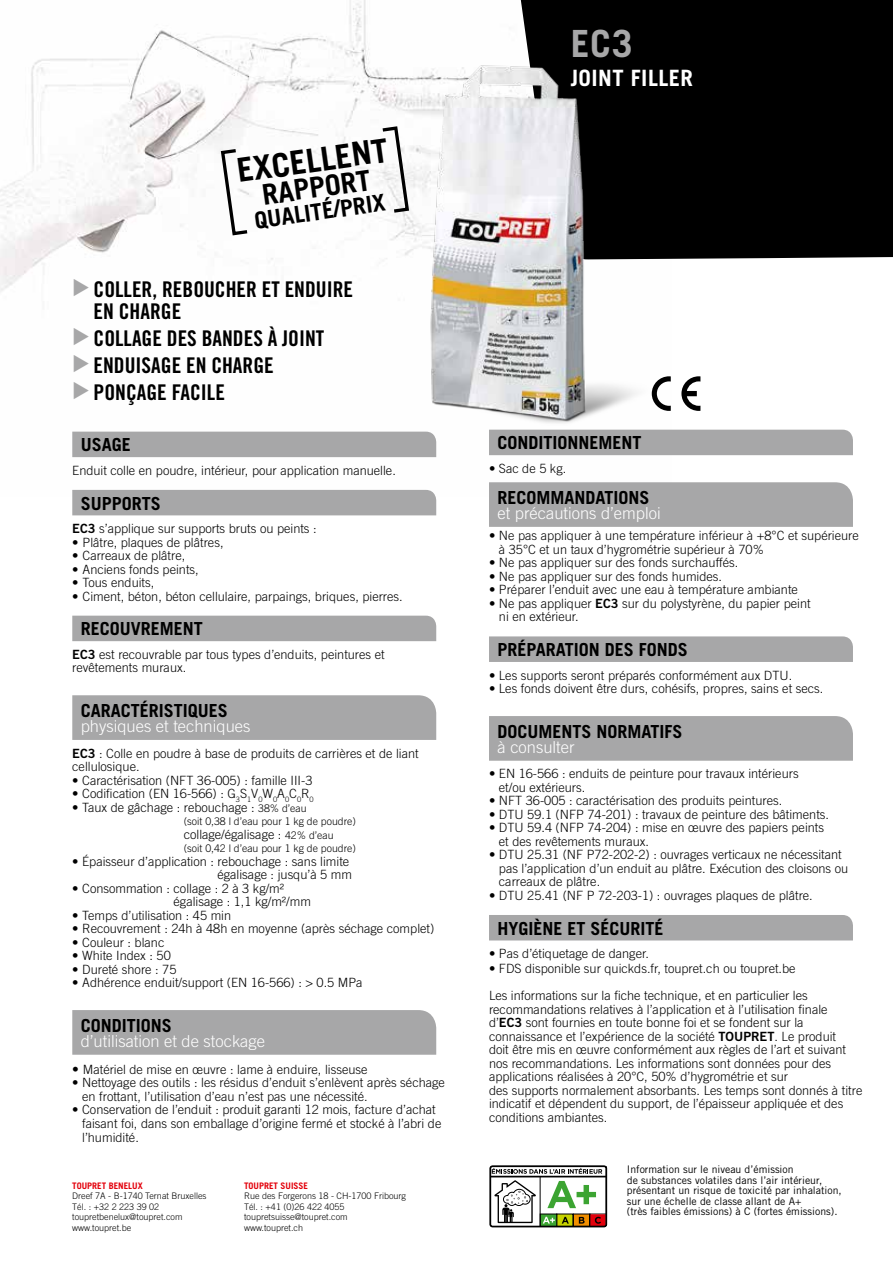
<style>
.page{position:relative;width:893px;height:1263px;background:#fff}
.page>*{position:absolute;margin:0;border:0;box-sizing:border-box;transform-origin:0 0}
.t1{font:700 37.5px "Trade Gothic";color:#a7a7a8}
.t2{font:700 33px "Trade Gothic";color:#000}
.t3{font:700 28.5px "Trade Gothic";color:#000}
.t4{font:700 23.25px "Trade Gothic";color:#000}
.t5{font:700 22.5px "Trade Gothic";letter-spacing:.02em;color:#fff}
.t6{font:21.6px/26.7px "Trade Gothic Bold Cond Twenty";color:#000}
.t7{font:21.15px "Zapf Dingbats ITC";color:#a7a7a8}
.t8{font:700 18px "Trade Gothic";color:#000}
.t9{font:300 16.5px "Trade Gothic";color:#fff}
.t10{font:300 12.75px/13.5px "Trade Gothic";color:#000}
.t11{font:10.5px/10.5px "Trade Gothic";color:#000}
.t12{font:300 10.5px "Trade Gothic";color:#000}
.t13{font:300 9px/10.5px "Trade Gothic";color:#000}
.t14{font:700 9px "Trade Gothic";color:#e3000b}
.s1{font-family:"Trade Gothic Bold Two";font-weight:400}
.s2{font-size:10.5px}
.s3{font-size:13.5px}
</style>
<div class="page">
<img style="left:0;top:0;width:426px;height:490px">
<div style="left:520px;top:0;width:373px;height:259px;background:#000"></div>
<svg style="left:219px;top:147px;width:32px;height:90px"></svg>
<svg style="left:379px;top:124px;width:22px;height:91px"></svg>
<div style="left:72px;top:432px;width:329px;height:25px;background:#a7a7a8"></div>
<div style="left:72px;top:490px;width:364px;height:25px;background:#a7a7a8"></div>
<div style="left:72px;top:616px;width:364px;height:25px;background:#a7a7a8"></div>
<div style="left:72px;top:695px;width:364px;height:45px;background:#a7a7a8"></div>
<div style="left:72px;top:1010px;width:364px;height:45px;background:#a7a7a8"></div>
<div style="left:708px;top:430px;width:145px;height:25px;background:#a7a7a8"></div>
<div style="left:489px;top:482px;width:364px;height:45px;background:#a7a7a8"></div>
<div style="left:489px;top:636px;width:364px;height:26px;background:#a7a7a8"></div>
<div style="left:489px;top:716px;width:364px;height:45px;background:#a7a7a8"></div>
<div style="left:489px;top:915px;width:364px;height:25px;background:#a7a7a8"></div>
<svg style="left:489px;top:1165px;width:119px;height:63px"></svg>
<img style="left:401px;top:56px;width:307px;height:407px">
<svg style="left:652px;top:376px;width:19px;height:35px"></svg>
<svg style="left:681px;top:376px;width:19px;height:35px"></svg>
<svg style="left:73px;top:279px;width:16px;height:17px"></svg>
<h2 class="t2" style="left:234px;top:151px;width:154px;rotate:-8deg">EXCELLENT</h2>
<h3 class="t3" style="left:260px;top:177px;width:111px;rotate:-8deg">RAPPORT</h3>
<h3 class="t4" style="left:253px;top:206px;width:133px;rotate:-8deg">QUALITÉ/PRIX</h3>
<h3 class="t6" style="left:94px;top:278px;width:261px;line-height:22.5px">COLLER, REBOUCHER ET ENDUIRE<br>EN CHARGE</h3>
<h3 class="t7" style="left:71px;top:400px;width:74px;rotate:-90deg">▼ ▼ ▼</h3>
<h3 class="t6" style="left:94px;top:325px;width:232px">COLLAGE DES BANDES À JOINT<br>ENDUISAGE EN CHARGE<br>PONÇAGE FACILE</h3>
<h3 class="t8" style="left:81px;top:434px;width:52px">USAGE</h3>
<p class="t10" style="left:72px;top:463px;width:325px">Enduit colle en poudre, intérieur, pour application manuelle.</p>
<h3 class="t8" style="left:81px;top:492px;width:82px">SUPPORTS</h3>
<p class="t10" style="left:72px;top:522px;width:246px"><span class="s1">EC3</span> s’applique sur supports bruts ou peints :</p>
<p class="t10" style="left:72px;top:535px;width:153px"><span class="s1">•</span> Plâtre, plaques de plâtres,</p>
<p class="t10" style="left:72px;top:549px;width:114px"><span class="s1">•</span> Carreaux de plâtre,</p>
<p class="t10" style="left:72px;top:562px;width:128px"><span class="s1">•</span> Anciens fonds peints,</p>
<p class="t10" style="left:72px;top:576px;width:84px"><span class="s1">•</span> Tous enduits,</p>
<p class="t10" style="left:72px;top:589px;width:332px"><span class="s1">•</span> Ciment, béton, béton cellulaire, parpaings, briques, pierres.</p>
<h3 class="t8" style="left:81px;top:618px;width:124px">RECOUVREMENT</h3>
<p class="t10" style="left:72px;top:647px;width:314px"><span class="s1">EC3</span> est recouvrable par tous types d’enduits, peintures et revêtements muraux.</p>
<h3 class="t8" style="left:81px;top:699px;width:149px">CARACTÉRISTIQUES</h3>
<p class="t9" style="left:81px;top:716px;width:171px">physiques et techniques</p>
<p class="t10" style="left:72px;top:746px;width:348px"><span class="s1">EC3</span> : Colle en poudre à base de produits de carrières et de liant cellulosique.</p>
<p class="t10" style="left:72px;top:773px;width:242px">• Caractérisation (NFT 36-005) : famille III-3</p>
<p class="t10" style="left:72px;top:787px;width:243px">• Codification (EN 16-566) : G<sub>3</sub>S<sub>1</sub>V<sub>0</sub>W<sub>0</sub>A<sub>0</sub>C<sub>0</sub>R<sub>0</sub></p>
<p class="t10" style="left:72px;top:800px;width:236px">• Taux de gâchage : rebouchage : <span class="s2">38% d’eau</span></p>
<p class="t12" style="left:184px;top:815px;width:174px">(soit 0,38 l d’eau pour 1 kg de poudre)</p>
<p class="t10" style="left:184px;top:827px;width:151px">collage/égalisage : <span class="s2">42% d’eau</span></p>
<p class="t12" style="left:184px;top:842px;width:174px">(soit 0,42 l d’eau pour 1 kg de poudre)</p>
<p class="t10" style="left:72px;top:854px;width:281px;text-align:right">• Épaisseur d’application : rebouchage : sans limite égalisage : jusqu’à 5 mm</p>
<p class="t10" style="left:174px;top:881px;width:139px;text-indent:-101px">• Consommation : collage : 2 à 3 kg/m² égalisage : 1,1 kg/m²/mm</p>
<p class="t10" style="left:72px;top:908px;width:160px">• Temps d’utilisation : 45 min</p>
<p class="t10" style="left:72px;top:922px;width:364px">• Recouvrement : 24h à 48h en moyenne (après séchage complet)</p>
<p class="t10" style="left:72px;top:935px;width:94px">• Couleur : blanc</p>
<p class="t10" style="left:72px;top:949px;width:100px">• White Index : 50</p>
<p class="t10" style="left:72px;top:962px;width:106px">• Dureté shore : 75</p>
<p class="t10" style="left:72px;top:976px;width:292px">• Adhérence enduit/support (EN 16-566) : &gt; 0.5 MPa</p>
<h3 class="t8" style="left:81px;top:1014px;width:93px">CONDITIONS</h3>
<p class="t9" style="left:81px;top:1031px;width:186px">d’utilisation et de stockage</p>
<p class="t10" style="left:72px;top:1062px;width:297px"><span class="s3">•</span> Matériel de mise en œuvre : lame à enduire, lisseuse</p>
<p class="t10" style="left:82px;top:1076px;width:364px;text-indent:-10px">• Nettoyage des outils : les résidus d’enduit s’enlèvent après séchage en frottant, l’utilisation d’eau n’est pas une nécessité.</p>
<p class="t10" style="left:82px;top:1103px;width:361px;text-indent:-10px">• Conservation de l’enduit : produit garanti 12 mois, facture d’achat faisant foi, dans son emballage d’origine fermé et stocké à l’abri de l’humidité.</p>
<p class="t14" style="left:72px;top:1180px;width:72px">TOUPRET BENELUX</p>
<p class="t13" style="left:72px;top:1191px;width:136px">Dreef 7A - B-1740 Ternat Bruxelles<br>Tél. : +32 2 223 39 02 toupretbenelux@toupret.com www.toupret.be</p>
<p class="t14" style="left:244px;top:1180px;width:66px">TOUPRET SUISSE</p>
<p class="t13" style="left:244px;top:1191px;width:164px">Rue des Forgerons 18 - CH-1700 Fribourg<br>Tél. : +41 (0)26 422 4055 toupretsuisse@toupret.com www.toupret.ch</p>
<h1 class="t1" style="left:571px;top:21px;width:63px">EC3</h1>
<h3 class="t5" style="left:571px;top:64px;width:124px">JOINT FILLER</h3>
<h3 class="t8" style="left:497px;top:432px;width:146px">CONDITIONNEMENT</h3>
<p class="t10" style="left:489px;top:461px;width:79px">• Sac de 5 kg.</p>
<h3 class="t8" style="left:497px;top:487px;width:154px">RECOMMANDATIONS</h3>
<p class="t9" style="left:497px;top:503px;width:165px">et précautions d’emploi</p>
<p class="t10" style="left:499px;top:529px;width:361px;text-indent:-10px">• Ne pas appliquer à une température inférieur à +8°C et supérieure à 35°C et un taux d’hygrométrie supérieur à 70%</p>
<p class="t10" style="left:489px;top:556px;width:251px">• Ne pas appliquer sur des fonds surchauffés.</p>
<p class="t10" style="left:489px;top:569px;width:235px">• Ne pas appliquer sur des fonds humides.</p>
<p class="t10" style="left:489px;top:583px;width:310px">• Préparer l’enduit avec une eau à température ambiante</p>
<p class="t10" style="left:499px;top:596px;width:313px;text-indent:-10px">• Ne pas appliquer <span class="s1">EC3</span> sur du polystyrène, du papier peint ni en extérieur.</p>
<h3 class="t8" style="left:497px;top:639px;width:192px">PRÉPARATION DES FONDS</h3>
<p class="t10" style="left:489px;top:668px;width:305px">• Les supports seront préparés conformément aux DTU.</p>
<p class="t10" style="left:489px;top:682px;width:336px">• Les fonds doivent être durs, cohésifs, propres, sains et secs.</p>
<h3 class="t8" style="left:497px;top:720px;width:187px">DOCUMENTS NORMATIFS</h3>
<p class="t9" style="left:497px;top:737px;width:79px">à consulter</p>
<p class="t10" style="left:499px;top:767px;width:301px;text-indent:-10px">• EN 16-566 : enduits de peinture pour travaux intérieurs et/ou extérieurs.</p>
<p class="t10" style="left:489px;top:794px;width:295px">• NFT 36-005 : caractérisation des produits peintures.</p>
<p class="t10" style="left:489px;top:807px;width:342px">• DTU 59.1 (NFP 74-201) : travaux de peinture des bâtiments.</p>
<p class="t10" style="left:499px;top:821px;width:327px;text-indent:-10px">• DTU 59.4 (NFP 74-204) : mise en œuvre des papiers peints et des revêtements muraux.</p>
<p class="t10" style="left:499px;top:848px;width:351px;text-indent:-10px">• DTU 25.31 (NF P72-202-2) : ouvrages verticaux ne nécessitant pas l’application d’un enduit au plâtre. Exécution des cloisons ou carreaux de plâtre.</p>
<p class="t10" style="left:489px;top:888px;width:325px">• DTU 25.41 (NF P 72-203-1) : ouvrages plaques de plâtre.</p>
<h3 class="t8" style="left:497px;top:917px;width:168px">HYGIÈNE ET SÉCURITÉ</h3>
<p class="t10" style="left:489px;top:947px;width:161px">• Pas d’étiquetage de danger.</p>
<p class="t10" style="left:489px;top:955px;width:320px;line-height:27px">• FDS disponible sur quickds.fr, toupret.ch ou toupret.be<br>Les informations sur la fiche technique, et en particulier les</p>
<p class="t10" style="left:489px;top:1002px;width:375px">recommandations relatives à l’application et à l’utilisation finale d’<span class="s1">EC3</span> sont fournies en toute bonne foi et se fondent sur la connaissance et l’expérience de la société <span class="s1">TOUPRET</span>. Le produit<br>doit être mis en œuvre conformément aux règles de l’art et suivant nos recommandations. Les informations sont données pour des applications réalisées à 20°C, 50% d’hygrométrie et sur<br>des supports normalement absorbants. Les temps sont donnés à titre indicatif et dépendent du support, de l’épaisseur appliquée et des conditions ambiantes.</p>
<p class="t11" style="left:627px;top:1164px;width:216px">Information sur le niveau d’émission<br>de substances volatiles dans l’air intérieur, présentant un risque de toxicité par inhalation, sur une échelle de classe allant de A+<br>(très faibles émissions) à C (fortes émissions).</p>
</div>
